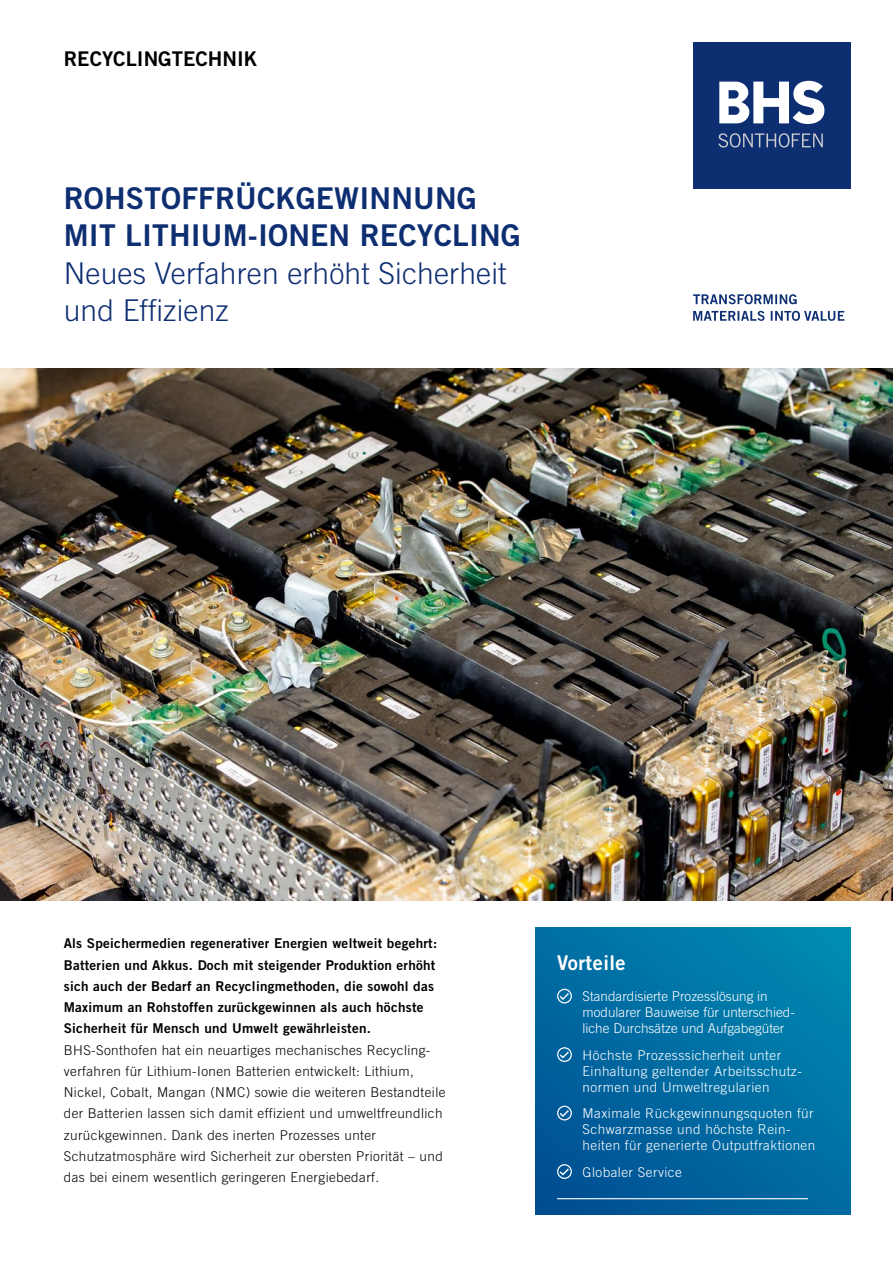
<style>
.page{position:relative;width:893px;height:1263px;background:#fff}
.page>*{position:absolute;margin:0;border:0;box-sizing:border-box;transform-origin:0 0}
.Titel_25_27{font:30px/37.2px "Trade Gothic LT Std Bd 2";letter-spacing:.005em;color:#0e2e72}
.Titel_25_27-2{font:300 30px/37.2px "Trade Gothic LT Std";letter-spacing:.005em;color:#0e2e72}
.Rubrik_14_6_17{font:20.25px "Trade Gothic LT Std Bd 2";color:#000}
.Copy_9_11{font:20.25px "Trade Gothic LT Std Bd 2";letter-spacing:.02em;color:#fff}
.Copy_9___11{font:300 13.5px/21.3px "Trade Gothic LT Std";letter-spacing:.03em;color:#000}
.Copy_9_11-2{font:300 13.5px/15.9px "Trade Gothic LT Std";letter-spacing:.035em;color:#fff}
.Copy_9_11-3{font:300 13.5px/15.9px "Trade Gothic LT Std";color:#fff}
.s1{font-family:"Trade Gothic LT Std Bd 2";font-weight:400}
</style>
<div class="page">
<img style="left:0;top:369px;width:893px;height:531px">
<div style="left:693px;top:43px;width:157px;height:146px;background:#0e2e72"></div>
<svg style="left:718px;top:133px;width:105px;height:15px"></svg>
<svg style="left:719px;top:81px;width:105px;height:43px"></svg>
<svg style="left:693px;top:311px;width:151px;height:10px"></svg>
<svg style="left:693px;top:294px;width:104px;height:10px"></svg>
<svg style="left:536px;top:927px;width:314px;height:287px;background:#006ca2"></svg>
<svg style="left:557px;top:989px;width:15px;height:14px"></svg>
<svg style="left:557px;top:1047px;width:15px;height:15px"></svg>
<svg style="left:557px;top:1106px;width:15px;height:14px"></svg>
<svg style="left:557px;top:1164px;width:15px;height:15px"></svg>
<hr style="left:557px;top:1198px;width:251px;height:1px;background:#fff">
<p class="Rubrik_14_6_17" style="left:64px;top:46px;width:195px">RECYCLINGTECHNIK</p>
<p class="Titel_25_27" style="left:64px;top:179px;width:459px">ROHSTOFFRÜCKGEWINNUNG<br>MIT LITHIUM-IONEN RECYCLING</p>
<p class="Titel_25_27-2" style="left:64px;top:254px;width:444px">Neues Verfahren erhöht Sicherheit und Effizienz</p>
<p class="Copy_9___11" style="left:64px;top:933px;width:383px"><span class="s1">Als Speichermedien regenerativer Energien weltweit begehrt:<br>Batterien und Akkus. Doch mit steigender Produktion erhöht sich auch der Bedarf an Recyclingmethoden, die sowohl das Maximum an Rohstoffen zurückgewinnen als auch höchste Sicherheit für Mensch und Umwelt gewährleisten.<br></span>BHS-Sonthofen hat ein neuartiges mechanisches Recycling&shy;verfahren für Lithium-Ionen Batterien entwickelt: Lithium, Nickel, Cobalt, Mangan (NMC) sowie die weiteren Bestandteile der Batterien lassen sich damit effizient und umweltfreundlich zurückgewinnen. Dank des inerten Prozesses unter Schutzatmosphäre wird Sicherheit zur obersten Priorität – und das bei einem wesentlich geringeren Energiebedarf.</p>
<p class="Copy_9_11" style="left:557px;top:950px;width:70px">Vorteile</p>
<p class="Copy_9_11-3" style="left:583px;top:988px;width:214px">Standardisierte Prozesslösung in modularer Bauweise für unterschied&shy;liche Durchsätze und Aufgabegüter</p>
<p class="Copy_9_11-2" style="left:583px;top:1047px;width:221px">Höchste Prozesssicherheit unter<br>Einhaltung geltender Arbeitsschutz&shy;normen und Umweltregularien</p>
<p class="Copy_9_11-2" style="left:583px;top:1105px;width:234px">Maximale Rückgewinnungsquoten für<br>Schwarzmasse und höchste Rein&shy;heiten für generierte Outputfraktionen</p>
<p class="Copy_9_11-2" style="left:583px;top:1164px;width:101px">Globaler Service</p>
</div>
